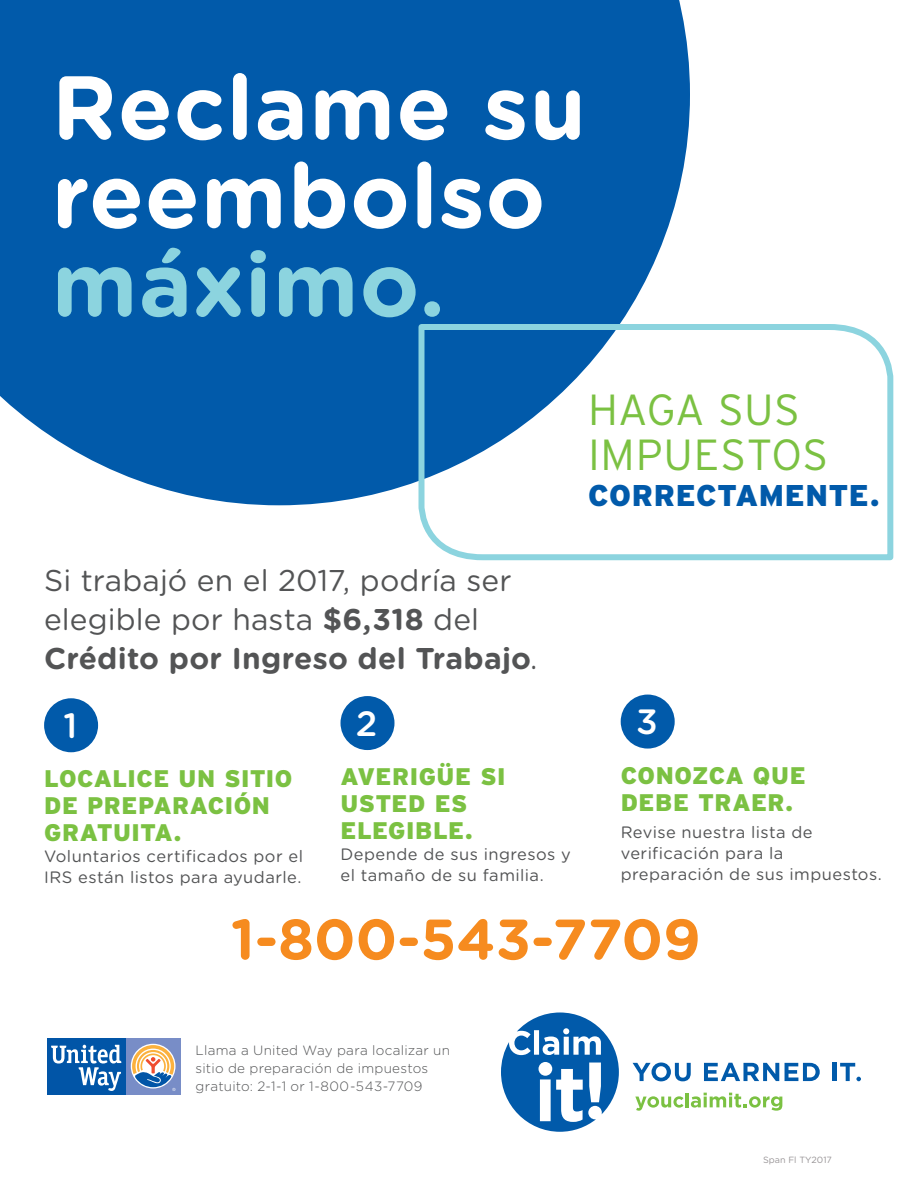
<style>
.page{position:relative;width:918px;height:1188px;background:#fff}
.page>*{position:absolute;margin:0;border:0;box-sizing:border-box;transform-origin:0 0}
.subhead_2{font:700 90px "Gotham Rounded";letter-spacing:.01em;color:#fff}
.subhead_2-2{font:700 90px "Gotham Rounded";letter-spacing:.01em;color:#8cd4df}
.t1{font:700 57px "Gotham Rounded";color:#f68b1f}
.subhead_2-3{font:300 43.5px/45px "Interstate";letter-spacing:.01em;color:#7bc142}
.t2{font:500 35.1px "Gotham Rounded";color:#fff}
.t3{font:30px/39px "Gotham Rounded";letter-spacing:.005em;color:#535455}
.subhead_2-4{font:900 30px "Interstate";letter-spacing:.015em;color:#015aaa}
.subhead_2-5{font:900 24px/27px "Interstate";letter-spacing:.02em;color:#7bc142}
.subhead_2-6{font:16.5px/21px "Gotham Rounded";letter-spacing:.025em;color:#535455}
.subhead_2-7{font:300 13.5px/18px "Gotham Rounded";letter-spacing:.02em;color:#535455}
.t4{font:9px "Gotham Rounded";color:#989496}
.s1{font-weight:700}
</style>
<div class="page">
<div style="left:0;top:0;width:690px;height:505px;background:#015aaa"></div>
<div style="left:126px;top:1038px;width:54px;height:57px;background:#788dc7"></div>
<div style="left:47px;top:1038px;width:79px;height:57px;background:#0155a7"></div>
<svg style="left:131px;top:1044px;width:45px;height:44px"></svg>
<svg style="left:51px;top:1045px;width:70px;height:46px"></svg>
<svg style="left:132px;top:1045px;width:44px;height:46px"></svg>
<div style="left:44px;top:698px;width:54px;height:54px;background:#015aaa;border-radius:50%"></div>
<div style="left:340px;top:696px;width:54px;height:54px;background:#015aaa;border-radius:50%"></div>
<div style="left:621px;top:695px;width:54px;height:54px;background:#015aaa;border-radius:50%"></div>
<svg style="left:416px;top:321px;width:478px;height:240px"></svg>
<svg style="left:635px;top:1096px;width:49px;height:15px"></svg>
<hr style="left:686px;top:1093px;width:3px;height:14px;background:#7bc142">
<svg style="left:691px;top:1093px;width:91px;height:18px"></svg>
<svg style="left:633px;top:1063px;width:58px;height:18px"></svg>
<svg style="left:704px;top:1063px;width:75px;height:18px"></svg>
<svg style="left:785px;top:1063px;width:35px;height:18px"></svg>
<hr style="left:833px;top:1063px;width:4px;height:18px;background:#015aaa">
<svg style="left:840px;top:1063px;width:21px;height:18px"></svg>
<svg style="left:501px;top:1012px;width:118px;height:120px"></svg>
<p class="subhead_2" style="left:52px;top:41px;width:536px">Reclame su</p>
<p class="subhead_2" style="left:52px;top:130px;width:495px">reembolso</p>
<p class="subhead_2-2" style="left:52px;top:218px;width:395px">máximo.</p>
<p class="subhead_2-3" style="left:588px;top:387px;width:242px">HAGA SUS<br>IMPUESTOS</p>
<p class="subhead_2-4" style="left:588px;top:478px;width:293px">CORRECTAMENTE.</p>
<p class="t3" style="left:44px;top:560px;width:495px">Si trabajó en el 2017, podría ser elegible por hasta <span class="s1">$6,318</span> del<br><span class="s1">Crédito por Ingreso del Trabajo</span>.</p>
<p class="t2" style="left:63px;top:701px;width:15px">1</p>
<p class="subhead_2-5" style="left:44px;top:765px;width:250px">LOCALICE UN SITIO<br>DE PREPARACIÓN<br>GRATUITA.</p>
<p class="subhead_2-6" style="left:44px;top:845px;width:260px">Voluntarios certificados por el<br>IRS están listos para ayudarle.</p>
<p class="t2" style="left:356px;top:698px;width:23px">2</p>
<p class="subhead_2-5" style="left:340px;top:763px;width:167px">AVERIGÜE SI<br>USTED ES<br>ELEGIBLE.</p>
<p class="subhead_2-6" style="left:340px;top:843px;width:232px">Depende de sus ingresos y el tamaño de su familia.</p>
<p class="t2" style="left:636px;top:697px;width:23px">3</p>
<p class="subhead_2-5" style="left:621px;top:761px;width:187px">CONOZCA QUE<br>DEBE TRAER.</p>
<p class="subhead_2-6" style="left:621px;top:821px;width:263px">Revise nuestra lista de verificación para la preparación de sus impuestos.</p>
<p class="t1" style="left:231px;top:898px;width:472px">1-800-543-7709</p>
<p class="subhead_2-7" style="left:196px;top:1040px;width:256px">Llama a United Way para localizar un sitio de preparación de impuestos gratuito: 2-1-1 or 1-800-543-7709</p>
<p class="t4" style="left:763px;top:1154px;width:70px">Span Fl TY2017</p>
</div>
